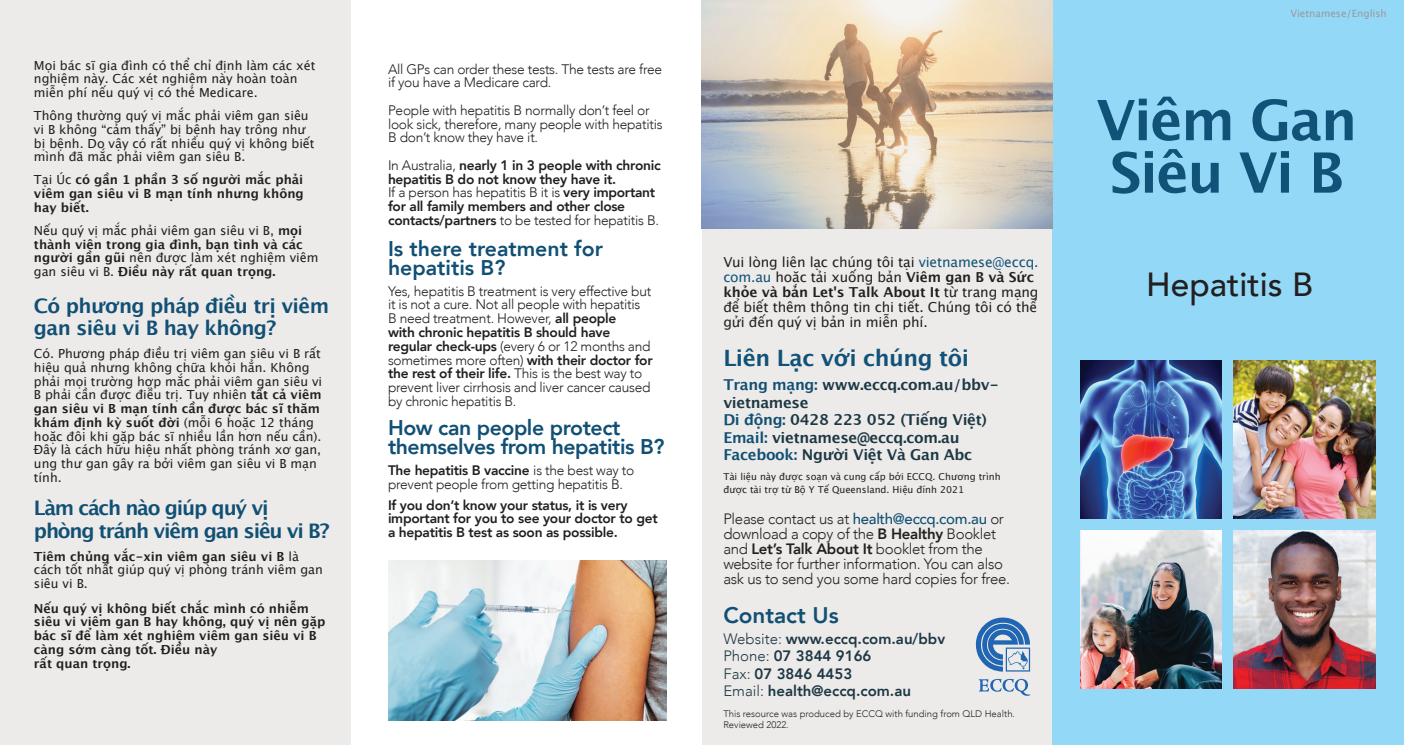
<style>
.page{position:relative;width:1404px;height:745px;background:#fff}
.page>*{position:absolute;margin:0;border:0;box-sizing:border-box;transform-origin:0 0}
.t1{font:700 55.62px "Lucida Grande";letter-spacing:-.03em;color:#115378}
.t2{font:500 33.38px "Avenir";color:#231f20}
.t3{font:700 22.5px "Lucida Grande";letter-spacing:-.02em;color:#115378}
.t4{font:800 22.5px "Avenir";color:#115074}
.t5{font:800 21.25px/18.8px "Avenir";letter-spacing:-.02em;color:#115074}
.t6{font:800 21.25px/18.8px "Avenir";color:#115074}
.t7{font:700 20px/22.5px "Lucida Grande";letter-spacing:-.06em;color:#115074}
.t8{font:700 20px/22.5px "Lucida Grande";letter-spacing:-.03em;color:#115074}
.t9{font:300 15px/15px "Avenir";letter-spacing:-.02em;color:#231f20}
.t10{font:700 15px/17.5px "Lucida Grande";letter-spacing:-.02em;color:#1d3844}
.t11{font:800 15px "Avenir";color:#1d3844}
.t12{font:300 13.75px/13.8px "Avenir";letter-spacing:-.02em;color:#231f20}
.t13{font:800 13.75px/13.8px "Avenir";letter-spacing:-.02em;color:#231f20}
.t14{font:13.75px/15px "Lucida Grande";letter-spacing:-.01em;color:#231f20}
.t15{font:12.5px/13.8px "Lucida Grande";color:#231f20}
.t16{font:700 12.5px/13.8px "Lucida Grande";color:#231f20}
.t17{font:10px "Lucida Grande";color:#97999c}
.t18{font:9.5px/12.6px "Lucida Grande";color:#231f20}
.t19{font:300 9.5px/11.2px "Avenir";color:#231f20}
.s1{font-weight:400}
.s2{font-weight:700}
.s3{font-weight:300}
.s4{font-weight:800}
.s5{color:#115378}
.s6{color:#115074}
.s7{font-weight:500;color:#115074}
</style>
<div class="page">
<div style="left:702px;top:128px;width:355px;height:616px;background:#edebea"></div>
<div style="left:0;top:0;width:351px;height:744px;background:#edebea"></div>
<div style="left:1052px;top:0;width:351px;height:744px;background:#93d9f7"></div>
<img style="left:702px;top:0;width:350px;height:229px">
<svg style="left:975px;top:617px;width:56px;height:78px"></svg>
<img style="left:388px;top:560px;width:278px;height:160px">
<img style="left:1080px;top:530px;width:141px;height:158px">
<img style="left:1233px;top:530px;width:141px;height:158px">
<img style="left:1080px;top:360px;width:141px;height:158px">
<img style="left:1233px;top:360px;width:141px;height:158px">
<p class="t15" style="left:34px;top:58px;width:283px">Mọi bác sĩ gia đình có thể chỉ định làm các xét nghiệm này. Các xét nghiệm này hoàn toàn miễn phí nếu quý vị có thẻ Medicare.</p>
<p class="t15" style="left:34px;top:109px;width:282px">Thông thường quý vị mắc phải viêm gan siêu vi B không “cảm thấy” bị bệnh hay trông như bị bệnh. Do vậy có rất nhiều quý vị không biết mình đã mắc phải viêm gan siêu B.</p>
<p class="t16" style="left:34px;top:173px;width:271px;text-align:justify"><span class="s1">Tại Úc</span> có gần 1 phần 3 số người mắc phải viêm gan siêu vi B mạn tính nhưng không hay biết.</p>
<p class="t16" style="left:34px;top:223px;width:286px"><span class="s1">Nếu quý vị mắc phải viêm gan siêu vi B,</span> mọi thành viên trong gia đình, bạn tình và các người gần gũi <span class="s1">nên được làm xét nghiệm viêm gan siêu vi B.</span> Điều này rất quan trọng.</p>
<p class="t8" style="left:34px;top:294px;width:296px">Có phương pháp điều trị viêm gan siêu vi B hay không?</p>
<p class="t15" style="left:34px;top:346px;width:290px">Có. Phương pháp điều trị viêm gan siêu vi B rất hiệu quả nhưng không chữa khỏi hẳn. Không phải mọi trường hợp mắc phải viêm gan siêu vi B phải cần được điều trị. Tuy nhiên <span class="s2">tất cả viêm gan siêu vi B mạn tính cần được bác sĩ thăm khám định kỳ suốt đời</span> (mỗi 6 hoặc 12 tháng hoặc đôi khi gặp bác sĩ nhiều lần hơn nếu cần).<br>Đây là cách hữu hiệu nhất phòng tránh xơ gan, ung thư gan gây ra bởi viêm gan siêu vi B mạn tính.</p>
<p class="t7" style="left:34px;top:496px;width:297px">Làm cách nào giúp quý vị phòng tránh viêm gan siêu vi B?</p>
<p class="t15" style="left:34px;top:549px;width:290px"><span class="s2">Tiêm chủng vắc-xin viêm gan siêu vi B</span> là cách tốt nhất giúp quý vị phòng tránh viêm gan siêu vi B.</p>
<p class="t16" style="left:34px;top:600px;width:293px">Nếu quý vị không biết chắc mình có nhiễm siêu vi viêm gan B hay không, quý vị nên gặp bác sĩ để làm xét nghiệm viêm gan siêu vi B càng sớm càng tốt. Điều này</p>
<p class="t16" style="left:34px;top:655px;width:98px">rất quan trọng.</p>
<p class="t12" style="left:388px;top:62px;width:275px">All GPs can order these tests. The tests are free if you have a Medicare card.</p>
<p class="t12" style="left:388px;top:103px;width:276px">People with hepatitis B normally don’t feel or look sick, therefore, many people with hepatitis<br>B don’t know they have it.</p>
<p class="t13" style="left:388px;top:158px;width:274px"><span class="s3">In Australia,</span> nearly 1 in 3 people with chronic hepatitis B do not know they have it.</p>
<p class="t13" style="left:388px;top:186px;width:272px"><span class="s3">If a person has hepatitis B it is</span> very important for all family members and other close contacts/partners <span class="s3">to be tested for hepatitis B.</span></p>
<p class="t6" style="left:388px;top:239px;width:216px">Is there treatment for hepatitis B?</p>
<p class="t12" style="left:388px;top:284px;width:266px">Yes, hepatitis B treatment is very effective but it is not a cure. Not all people with hepatitis<br>B need treatment. However, <span class="s4">all people<br>with chronic hepatitis B should have regular check-ups</span> (every 6 or 12 months and sometimes more often) <span class="s4">with their doctor for the rest of their life.</span> This is the best way to prevent liver cirrhosis and liver cancer caused by chronic hepatitis B.</p>
<p class="t5" style="left:388px;top:418px;width:278px">How can people protect themselves from hepatitis B?</p>
<p class="t12" style="left:388px;top:463px;width:248px"><span class="s4">The hepatitis B vaccine</span> is the best way to prevent people from getting hepatitis B.</p>
<p class="t13" style="left:388px;top:497px;width:271px">If you don’t know your status, it is very important for you to see your doctor to get a hepatitis B test as soon as possible.</p>
<p class="t14" style="left:723px;top:254px;width:316px">Vui lòng liên lạc chúng tôi tại <span class="s5">vietnamese@eccq. com.au</span> hoặc tải xuống bản <span class="s2">Viêm gan B và Sức khỏe và bản Let's Talk About It</span> từ trang mạng để biết thêm thông tin chi tiết. Chúng tôi có thể gửi đến quý vị bản in miễn phí.</p>
<p class="t3" style="left:723px;top:339px;width:247px">Liên Lạc với chúng tôi</p>
<p class="t10" style="left:723px;top:376px;width:277px"><span class="s6">Trang mạng:</span> www.eccq.com.au/bbv&shy;vietnamese</p>
<p class="t10" style="left:723px;top:411px;width:265px"><span class="s6">Di động:</span> 0428 223 052 (Tiếng Việt)</p>
<p class="t10" style="left:723px;top:428px;width:238px"><span class="s6">Email:</span> vietnamese@eccq.com.au</p>
<p class="t10" style="left:723px;top:446px;width:250px"><span class="s6">Facebook:</span> Người Việt Và Gan Abc</p>
<p class="t18" style="left:723px;top:470px;width:279px">Tài liệu này được soạn và cung cấp bởi ECCQ. Chương trình được tài trợ từ Bộ Y Tế Queensland. Hiệu đính 2021</p>
<p class="t9" style="left:723px;top:511px;width:288px">Please contact us at <span class="s7">health@eccq.com.au</span> or download a copy of the <span class="s4">B Healthy</span> Booklet and <span class="s4">Let’s Talk About It</span> booklet from the website for further information. You can also ask us to send you some hard copies for free.</p>
<p class="t4" style="left:723px;top:597px;width:117px">Contact Us</p>
<p class="t11" style="left:723px;top:626px;width:223px"><span class="s3">Website:</span> www.eccq.com.au/bbv</p>
<p class="t11" style="left:723px;top:644px;width:150px"><span class="s3">Phone:</span> 07 3844 9166</p>
<p class="t11" style="left:723px;top:661px;width:130px"><span class="s3">Fax:</span> 07 3846 4453</p>
<p class="t11" style="left:723px;top:679px;width:189px"><span class="s3">Email:</span> health@eccq.com.au</p>
<p class="t19" style="left:723px;top:707px;width:293px">This resource was produced by ECCQ with funding from QLD Health.<br>Reviewed 2022.</p>
<p class="t17" style="left:1290px;top:8px;width:98px">Vietnamese/English</p>
<p class="t1" style="left:1096px;top:75px;width:262px">Viêm Gan</p>
<p class="t1" style="left:1109px;top:127px;width:236px">Siêu Vi B</p>
<p class="t2" style="left:1146px;top:255px;width:168px">Hepatitis B</p>
</div>
